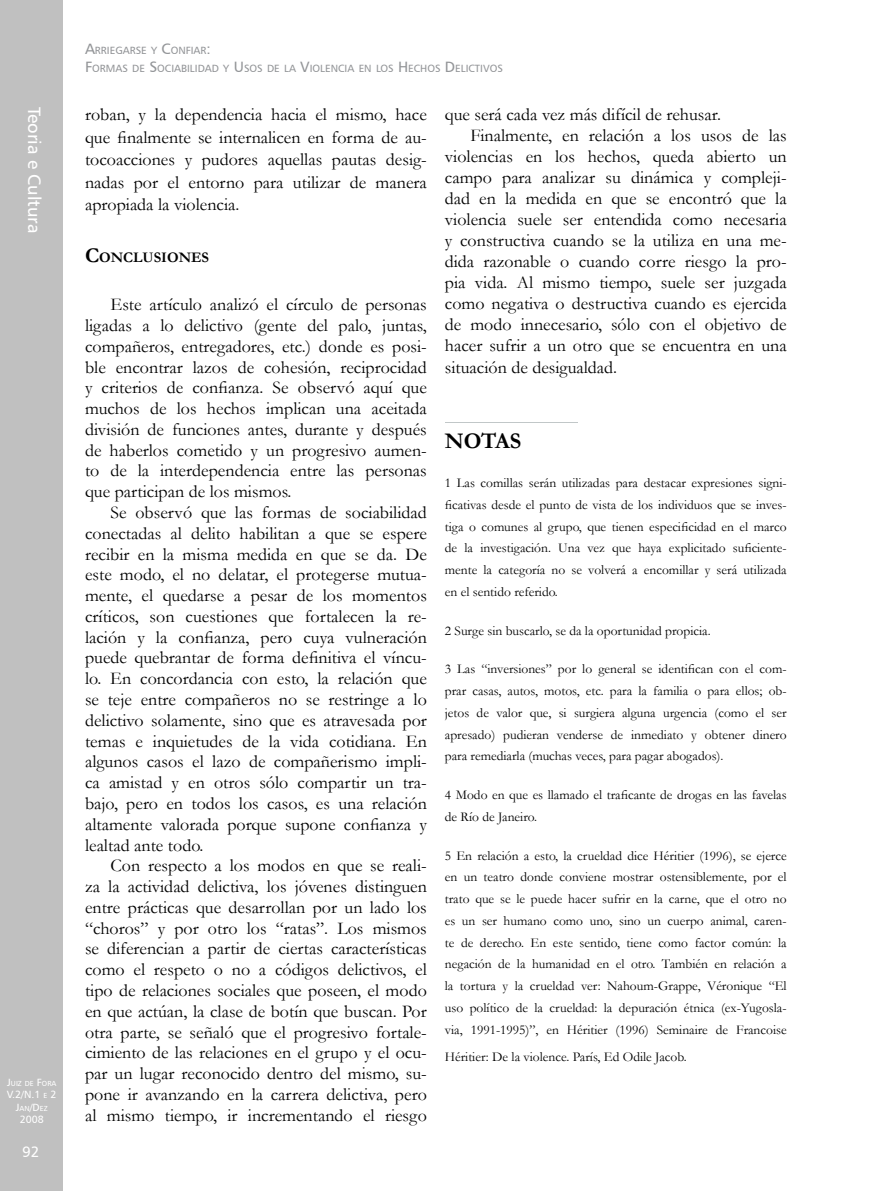
<style>
.page{position:relative;width:893px;height:1191px;background:#fff}
.page>*{position:absolute;margin:0;border:0;box-sizing:border-box;transform-origin:0 0}
.t1{font:700 22.5px "Garamond";letter-spacing:-.01em;color:#000}
.t2{font:18px/20.7px "Garamond";color:#000;text-align:justify}
.t3{font:18px "Humanist 777 BT Roman B";color:#fff}
.t4{font:15px "Humanist 777 BT Roman B";color:#fff}
.t5{font:700 14.7px "Garamond";color:#000}
.t6{font:13.5px/21.8px "Garamond";color:#000;text-align:justify}
.t7{font:10.5px/18px "Humanist 777 BT Roman B";color:#939598}
.t8{font:10.5px "Humanist 777 BT Roman B";color:#fff}
.t9{font:7.35px "Humanist 777 BT Roman B";color:#fff}
.s1{font-size:10.5px}
.s2{font-size:7.35px}
.s3{font-size:15px}
.s4{font-size:21px}
</style>
<div class="page">
<div style="left:0;top:0;width:62px;height:1191px;background:#c0c0c0"></div>
<hr style="left:445px;top:423px;width:132px;height:1px;background:#072021">
<p class="t3" style="left:46px;top:107px;width:128px;rotate:90deg">Teoria e Cultura</p>
<p class="t9" style="left:7px;top:1078px;width:51px"><span class="s1">J</span>UIZ DE <span class="s1">F</span>ORA</p>
<p class="t8" style="left:7px;top:1088px;width:51px">V.2/N.1 <span class="s2">E</span> 2</p>
<p class="t9" style="left:16px;top:1103px;width:33px"><span class="s1">J</span>AN<span class="s1">/D</span> EZ</p>
<p class="t8" style="left:20px;top:1113px;width:26px">2008</p>
<p class="t4" style="left:22px;top:1142px;width:19px">92</p>
<p class="t7" style="left:85px;top:41px;width:419px"><span class="s3">A</span>RRIEGARSE Y <span class="s3">C</span>ONFIAR<span class="s3">:<br>F</span>ORMAS DE <span class="s3">S</span>OCIABILIDAD Y <span class="s3">U</span> SOS DE LA <span class="s3">V</span>IOLENCIA EN LOS <span class="s3">H</span>ECHOS <span class="s3">D</span> ELICTIVOS</p>
<p class="t2" style="left:85px;top:103px;width:343px;line-height:22.5px">roban, y la dependencia hacia el mismo, hace que finalmente se internalicen en forma de au&shy;tocoacciones y pudores aquellas pautas desig&shy;nadas por el entorno para utilizar de manera apropiada la violencia.</p>
<p class="t5" style="left:85px;top:248px;width:125px"><span class="s4">C</span>ONCLUSIONES</p>
<p class="t2" style="left:85px;top:294px;width:343px;text-indent:26px">Este artículo analizó el círculo de personas ligadas a lo delictivo (gente del palo, juntas, compañeros, entregadores, etc.) donde es posi&shy;ble encontrar lazos de cohesión, reciprocidad y criterios de confianza. Se observó aquí que muchos de los hechos implican una aceitada división de funciones antes, durante y después de haberlos cometido y un progresivo aumen&shy;to de la interdependencia entre las personas que participan de los mismos.</p>
<p class="t2" style="left:85px;top:501px;width:343px;text-indent:26px">Se observó que las formas de sociabilidad conectadas al delito habilitan a que se espere recibir en la misma medida en que se da. De este modo, el no delatar, el protegerse mutua&shy;mente, el quedarse a pesar de los momentos críticos, son cuestiones que fortalecen la re&shy;lación y la confianza, pero cuya vulneración puede quebrantar de forma definitiva el víncu&shy;lo. En concordancia con esto, la relación que se teje entre compañeros no se restringe a lo delictivo solamente, sino que es atravesada por temas e inquietudes de la vida cotidiana. En algunos casos el lazo de compañerismo impli&shy;ca amistad y en otros sólo compartir un tra&shy;bajo, pero en todos los casos, es una relación altamente valorada porque supone confianza y lealtad ante todo.</p>
<p class="t2" style="left:85px;top:854px;width:343px;text-indent:26px">Con respecto a los modos en que se reali&shy;za la actividad delictiva, los jóvenes distinguen entre prácticas que desarrollan por un lado los “choros” y por otro los “ratas”. Los mismos se diferencian a partir de ciertas características como el respeto o no a códigos delictivos, el tipo de relaciones sociales que poseen, el modo en que actúan, la clase de botín que buscan. Por otra parte, se señaló que el progresivo fortale&shy;cimiento de las relaciones en el grupo y el ocu&shy;par un lugar reconocido dentro del mismo, su&shy;pone ir avanzando en la carrera delictiva, pero al mismo tiempo, ir incrementando el riesgo</p>
<p class="t2" style="left:445px;top:104px;width:278px">que será cada vez más difícil de rehusar.</p>
<p class="t2" style="left:470px;top:124px;width:318px">Finalmente, en relación a los usos de las</p>
<p class="t2" style="left:445px;top:145px;width:343px">violencias en los hechos, queda abierto un</p>
<p class="t2" style="left:445px;top:166px;width:343px">campo para analizar su dinámica y compleji-</p>
<p class="t2" style="left:445px;top:187px;width:343px">dad en la medida en que se encontró que la</p>
<p class="t2" style="left:445px;top:208px;width:343px">violencia suele ser entendida como necesaria</p>
<p class="t2" style="left:445px;top:229px;width:343px">y constructiva cuando se la utiliza en una me-</p>
<p class="t2" style="left:445px;top:250px;width:343px">dida razonable o cuando corre riesgo la pro-</p>
<p class="t2" style="left:445px;top:271px;width:343px">pia vida. Al mismo tiempo, suele ser juzgada</p>
<p class="t2" style="left:445px;top:292px;width:343px">como negativa o destructiva cuando es ejercida</p>
<p class="t2" style="left:445px;top:313px;width:343px">de modo innecesario, sólo con el objetivo de</p>
<p class="t2" style="left:445px;top:334px;width:343px">hacer sufrir a un otro que se encuentra en una</p>
<p class="t2" style="left:445px;top:356px;width:174px">situación de desigualdad.</p>
<p class="t1" style="left:445px;top:426px;width:78px">NOTAS</p>
<p class="t6" style="left:445px;top:471px;width:343px">1 Las comillas serán utilizadas para destacar expresiones signi&shy;ficativas desde el punto de vista de los individuos que se inves&shy;tiga o comunes al grupo, que tienen especificidad en el marco de la investigación. Una vez que haya explicitado suficiente&shy;mente la categoría no se volverá a encomillar y será utilizada en el sentido referido.</p>
<p class="t6" style="left:445px;top:619px;width:267px">2 Surge sin buscarlo, se da la oportunidad propicia.</p>
<p class="t6" style="left:445px;top:658px;width:343px">3 Las “inversiones” por lo general se identifican con el com&shy;prar casas, autos, motos, etc. para la familia o para ellos; ob&shy;jetos de valor que, si surgiera alguna urgencia (como el ser apresado) pudieran venderse de inmediato y obtener dinero para remediarla (muchas veces, para pagar abogados).</p>
<p class="t6" style="left:445px;top:783px;width:343px">4 Modo en que es llamado el traficante de drogas en las favelas de Río de Janeiro.</p>
<p class="t6" style="left:445px;top:844px;width:343px">5 En relación a esto, la crueldad dice Héritier (1996), se ejerce en un teatro donde conviene mostrar ostensiblemente, por el trato que se le puede hacer sufrir en la carne, que el otro no es un ser humano como uno, sino un cuerpo animal, caren&shy;te de derecho. En este sentido, tiene como factor común: la negación de la humanidad en el otro. También en relación a la tortura y la crueldad ver: Nahoum-Grappe, Véronique “El uso político de la crueldad: la depuración étnica (ex-Yugosla&shy;via, 1991-1995)”, en Héritier (1996) Seminaire de Francoise</p>
<p class="t6" style="left:445px;top:1045px;width:243px">Héritier: De la violence. París, Ed Odile Jacob.</p>
</div>
